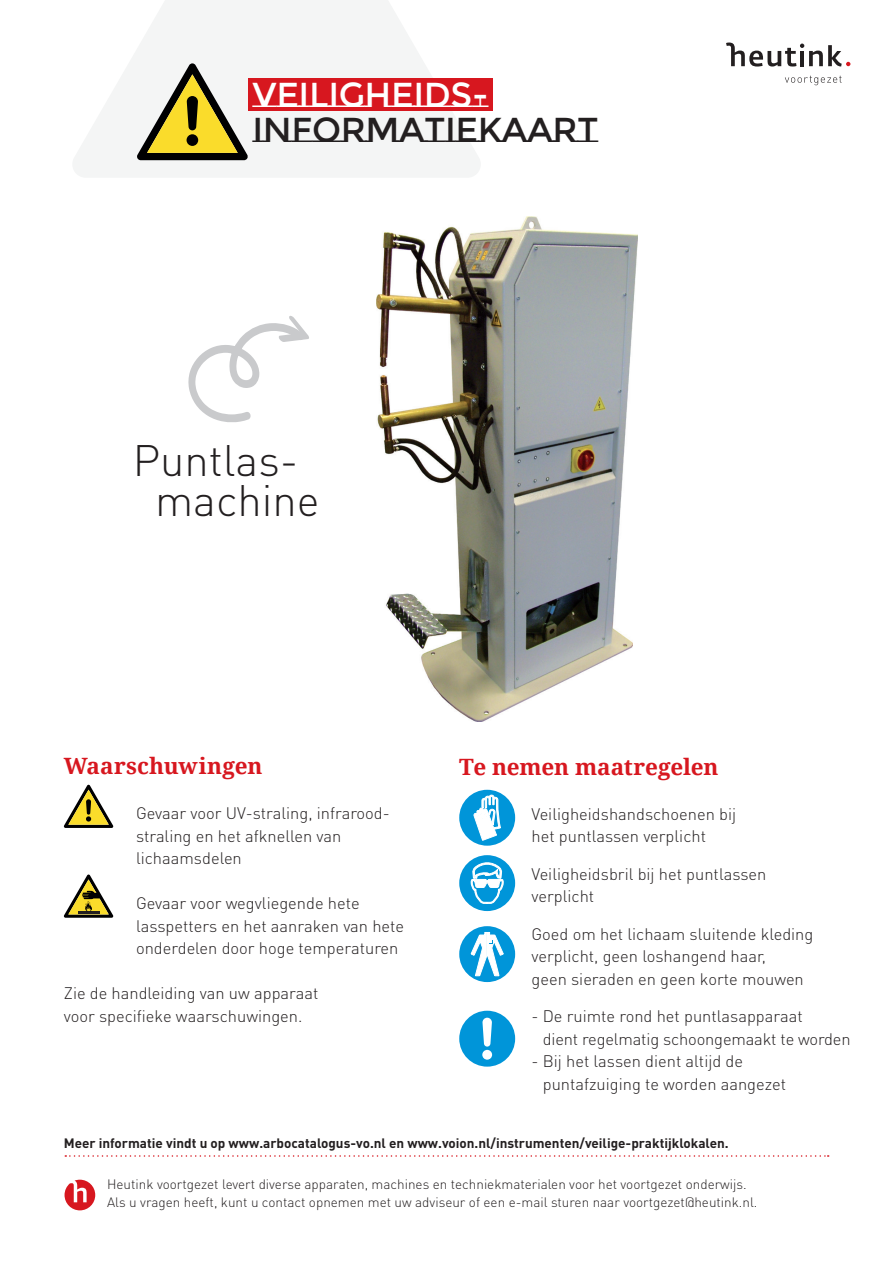
<style>
.page{position:relative;width:893px;height:1263px;background:#fff}
.page>*{position:absolute;margin:0;border:0;box-sizing:border-box;transform-origin:0 0}
.t1{font:300 43.5px/40.5px "DIN Pro";color:#231f20;text-align:center}
.t2{font:34.65px "Montserrat Subrayada";letter-spacing:-.01em;color:#231f20}
.t3{font:34.65px "Montserrat Subrayada";letter-spacing:-.01em;color:#fff}
.t4{font:700 22.5px "Noto Serif";color:#d7171f}
.t5{font:300 16.5px/22.5px "DIN Pro";color:#231f20}
.t6{font:300 13.5px/18px "DIN Pro";color:#231f20}
.t7{font:700 13.5px "DIN Pro";color:#231f20}
</style>
<div class="page">
<svg style="left:73px;top:0;width:408px;height:177px;fill:#f4f5f5"></svg>
<svg style="left:65px;top:1155px;width:764px;height:2px"></svg>
<svg style="left:785px;top:76px;width:57px;height:9px"></svg>
<svg style="left:726px;top:43px;width:124px;height:24px"></svg>
<svg style="left:137px;top:63px;width:111px;height:97px"></svg>
<div style="left:187px;top:134px;width:11px;height:12px;background:#000001;border-radius:50%"></div>
<div style="left:248px;top:79px;width:245px;height:32px;background:#d7171f"></div>
<svg style="left:65px;top:1180px;width:30px;height:30px"></svg>
<img style="left:377px;top:216px;width:261px;height:505px">
<svg style="left:64px;top:874px;width:49px;height:44px"></svg>
<svg style="left:64px;top:785px;width:49px;height:43px"></svg>
<div style="left:459px;top:855px;width:56px;height:56px;background:#0095d9;border-radius:50%"></div>
<svg style="left:471px;top:862px;width:32px;height:41px"></svg>
<div style="left:459px;top:1011px;width:56px;height:56px;background:#0095d9;border-radius:50%"></div>
<svg style="left:482px;top:1018px;width:10px;height:28px"></svg>
<div style="left:482px;top:1050px;width:10px;height:10px;background:#fff;border-radius:50%"></div>
<div style="left:459px;top:790px;width:56px;height:56px;background:#0095d9;border-radius:50%"></div>
<svg style="left:474px;top:795px;width:26px;height:45px"></svg>
<div style="left:459px;top:926px;width:56px;height:56px;background:#0095d9;border-radius:50%"></div>
<svg style="left:471px;top:932px;width:32px;height:44px"></svg>
<svg style="left:188px;top:316px;width:121px;height:106px"></svg>
<h2 class="t3" style="left:252px;top:75px;width:237px">VEILIGHEIDS-</h2>
<h2 class="t2" style="left:252px;top:109px;width:347px">INFORMATIEKAART</h2>
<h1 class="t1" style="left:133px;top:438px;width:188px">Puntlas&shy;machine</h1>
<h3 class="t4" style="left:64px;top:750px;width:200px">Waarschuwingen</h3>
<p class="t5" style="left:136px;top:801px;width:255px">Gevaar voor UV-straling, infrarood&shy;straling en het afknellen van lichaamsdelen</p>
<p class="t5" style="left:136px;top:891px;width:270px">Gevaar voor wegvliegende hete lasspetters en het aanraken van hete onderdelen door hoge temperaturen</p>
<p class="t5" style="left:64px;top:981px;width:256px">Zie de handleiding van uw apparaat voor specifieke waarschuwingen.</p>
<h3 class="t4" style="left:459px;top:750px;width:261px">Te nemen maatregelen</h3>
<p class="t5" style="left:531px;top:802px;width:206px">Veiligheidshandschoenen bij het puntlassen verplicht</p>
<p class="t5" style="left:531px;top:862px;width:236px">Veiligheidsbril bij het puntlassen verplicht</p>
<p class="t5" style="left:531px;top:922px;width:283px">Goed om het lichaam sluitende kleding verplicht, geen loshangend haar,<br>geen sieraden en geen korte mouwen</p>
<p class="t5" style="left:543px;top:1004px;width:309px;text-indent:-11px">- De ruimte rond het puntlasapparaat<br>dient regelmatig schoongemaakt te worden</p>
<p class="t5" style="left:543px;top:1049px;width:245px;text-indent:-11px">- Bij het lassen dient altijd de puntafzuiging te worden aangezet</p>
<p class="t7" style="left:64px;top:1134px;width:666px">Meer informatie vindt u op www.arbocatalogus-vo.nl en www.voion.nl/instrumenten/veilige-praktijklokalen.</p>
<p class="t6" style="left:107px;top:1175px;width:652px">Heutink voortgezet levert diverse apparaten, machines en techniekmaterialen voor het voortgezet onderwijs.<br>Als u vragen heeft, kunt u contact opnemen met uw adviseur of een e-mail sturen naar voortgezet@heutink.nl.</p>
</div>
